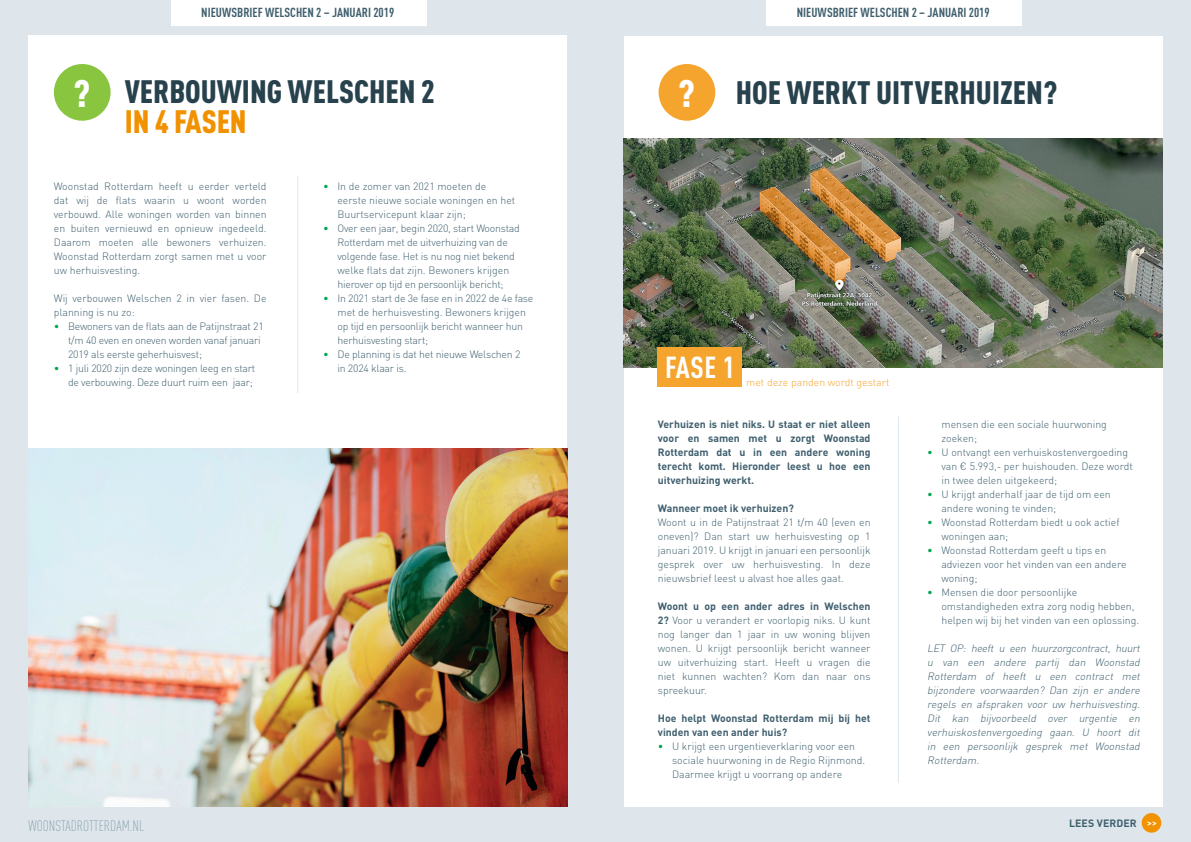
<style>
.page{position:relative;width:1191px;height:842px;background:#dee6eb}
.page>*{position:absolute;margin:0;border:0;box-sizing:border-box;transform-origin:0 0}
.t1{font:900 38px "DIN Cond";color:#fff}
.t2{font:900 32px "DIN Cond";color:#27414d}
.t3{font:900 32px "DIN Cond";color:#f29100}
.t4{font:700 30px "DIN Cond";color:#fff}
.t5{font:300 15px "DIN Cond";color:#8ba6b3}
.t6{font:700 13px "DIN Cond";color:#3f5f6e}
.t7{font:300 10.5px/14px "DIN";color:#3f5f6e}
.t8{font:300 10.5px/14px "DIN";letter-spacing:-.02em;color:#3f5f6e}
.t9{font:italic 300 10.5px/14px "DIN";color:#3f5f6e;text-align:justify}
.t10{font:700 10.5px/14px "DIN Pro";color:#3f5f6e;text-align:justify}
.t11{font:300 10.5px "DIN";color:#f5a52e}
.s1{font-size:38px;color:#fff}
.s2{color:#00a54f}
.s3{font-family:"DIN Pro";font-weight:700}
.s4{font-size:8.7px;color:#fff}
</style>
<div class="page">
<div style="left:28px;top:35px;width:539px;height:770px;background:#fff"></div>
<div style="left:624px;top:36px;width:538px;height:770px;background:#fff"></div>
<div style="left:171px;top:0;width:256px;height:25px;background:#fff"></div>
<div style="left:766px;top:0;width:256px;height:25px;background:#fff"></div>
<hr style="left:297px;top:176px;width:1px;height:217px;background:#dee6eb">
<div style="left:54px;top:64px;width:57px;height:57px;background:#8ac540;border-radius:50%"></div>
<img style="left:28px;top:449px;width:539px;height:357px">
<div style="left:658px;top:64px;width:57px;height:57px;background:#f5a52e;border-radius:50%"></div>
<img style="left:624px;top:139px;width:538px;height:229px">
<div style="left:658px;top:347px;width:84px;height:40px;background:#f5a52e"></div>
<div style="left:1141px;top:813px;width:20px;height:20px;background:#f39200;border-radius:50%"></div>
<hr style="left:898px;top:416px;width:1px;height:367px;background:#dee6eb">
<p class="t6" style="left:201px;top:4px;width:194px">NIEUWSBRIEF WELSCHEN 2 – JANUARI 2019</p>
<p class="t6" style="left:796px;top:4px;width:194px">NIEUWSBRIEF WELSCHEN 2 – JANUARI 2019</p>
<h1 class="t1" style="left:73px;top:70px;width:19px">?</h1>
<h2 class="t2" style="left:677px;top:73px;width:381px"><span class="s1">?</span> HOE WERKT UITVERHUIZEN?</h2>
<h2 class="t2" style="left:125px;top:72px;width:311px">VERBOUWING WELSCHEN 2</h2>
<h2 class="t3" style="left:125px;top:102px;width:123px">IN 4 FASEN</h2>
<p class="t7" style="left:54px;top:179px;width:214px;text-align:justify">Woonstad Rotterdam heeft u eerder verteld dat wij de flats waarin u woont worden verbouwd. Alle woningen worden van binnen en buiten vernieuwd en opnieuw ingedeeld.<br>Daarom moeten alle bewoners verhuizen.<br>Woonstad Rotterdam zorgt samen met u voor uw herhuisvesting.</p>
<p class="t7" style="left:54px;top:291px;width:214px">Wij verbouwen Welschen 2 in vier fasen. De planning is nu zo:</p>
<p class="t8" style="left:68px;top:319px;width:197px;text-indent:-14px"><span class="s2">•</span> Bewoners van de flats aan de Patijnstraat 21 t/m 40 even en oneven worden vanaf januari<br>2019 als eerste geherhuisvest;</p>
<p class="t8" style="left:54px;top:361px;width:203px;text-align:right"><span class="s2">•</span> 1 juli 2020 zijn deze woningen leeg en start de verbouwing. Deze duurt ruim een jaar;</p>
<p class="t7" style="left:337px;top:179px;width:179px;text-indent:-14px"><span class="s2">•</span> In de zomer van 2021 moeten de eerste nieuwe sociale woningen en het<br>Buurtservicepunt klaar zijn;</p>
<p class="t8" style="left:337px;top:221px;width:184px;text-indent:-14px"><span class="s2">•</span> Over een jaar, begin 2020, start Woonstad Rotterdam met de uitverhuizing van de volgende fase. Het is nu nog niet bekend welke flats dat zijn. Bewoners krijgen hierover op tijd en persoonlijk bericht;</p>
<p class="t8" style="left:337px;top:291px;width:197px;text-indent:-14px"><span class="s2">•</span> In 2021 start de 3e fase en in 2022 de 4e fase met de herhuisvesting. Bewoners krijgen op tijd en persoonlijk bericht wanneer hun herhuisvesting start;</p>
<p class="t8" style="left:337px;top:347px;width:184px;text-indent:-14px"><span class="s2">•</span> De planning is dat het nieuwe Welschen 2 in 2024 klaar is.</p>
<h3 class="t5" style="left:28px;top:817px;width:117px">WOONSTADROTTERDAM.NL</h3>
<h3 class="t4" style="left:665px;top:349px;width:71px">FASE 1</h3>
<p class="t11" style="left:746px;top:376px;width:145px">met deze panden wordt gestart</p>
<p class="t10" style="left:658px;top:417px;width:214px">Verhuizen is niet niks. U staat er niet alleen voor en samen met u zorgt Woonstad Rotterdam dat u in een andere woning terecht komt. Hieronder leest u hoe een uitverhuizing werkt.</p>
<p class="t10" style="left:658px;top:501px;width:137px">Wanneer moet ik verhuizen?</p>
<p class="t7" style="left:658px;top:515px;width:214px;text-align:justify">Woont u in de Patijnstraat 21 t/m 40 (even en oneven)? Dan start uw herhuisvesting op 1 januari 2019. U krijgt in januari een persoonlijk gesprek over uw herhuisvesting. In deze nieuwsbrief leest u alvast hoe alles gaat.</p>
<p class="t10" style="left:658px;top:599px;width:214px">Woont u op een ander adres in Welschen</p>
<p class="t7" style="left:658px;top:613px;width:214px;text-align:justify"><span class="s3">2?</span> Voor u verandert er voorlopig niks. U kunt nog langer dan 1 jaar in uw woning blijven wonen. U krijgt persoonlijk bericht wanneer uw uitverhuizing start. Heeft u vragen die niet kunnen wachten? Kom dan naar ons spreekuur.</p>
<p class="t10" style="left:658px;top:711px;width:214px">Hoe helpt Woonstad Rotterdam mij bij het vinden van een ander huis?</p>
<p class="t7" style="left:672px;top:739px;width:195px;text-indent:-14px"><span class="s2">•</span> U krijgt een urgentieverklaring voor een sociale huurwoning in de Regio Rijnmond.<br>Daarmee krijgt u voorrang op andere</p>
<p class="t7" style="left:941px;top:417px;width:167px">mensen die een sociale huurwoning zoeken;</p>
<p class="t7" style="left:941px;top:445px;width:193px;text-indent:-14px"><span class="s2">•</span> U ontvangt een verhuiskostenvergoeding van € 5.993,- per huishouden. Deze wordt in twee delen uitgekeerd;</p>
<p class="t7" style="left:941px;top:487px;width:171px;text-indent:-14px"><span class="s2">•</span> U krijgt anderhalf jaar de tijd om een andere woning te vinden;</p>
<p class="t7" style="left:941px;top:515px;width:180px;text-indent:-14px"><span class="s2">•</span> Woonstad Rotterdam biedt u ook actief woningen aan;</p>
<p class="t7" style="left:941px;top:543px;width:187px;text-indent:-14px"><span class="s2">•</span> Woonstad Rotterdam geeft u tips en adviezen voor het vinden van een andere woning;</p>
<p class="t7" style="left:941px;top:585px;width:199px;text-indent:-14px"><span class="s2">•</span> Mensen die door persoonlijke omstandigheden extra zorg nodig hebben, helpen wij bij het vinden van een oplossing.</p>
<p class="t9" style="left:927px;top:641px;width:216px">LET OP: heeft u een huurzorgcontract, huurt u van een andere partij dan Woonstad Rotterdam of heeft u een contract met bijzondere voorwaarden? Dan zijn er andere regels en afspraken voor uw herhuisvesting.<br>Dit kan bijvoorbeeld over urgentie en verhuiskostenvergoeding gaan. U hoort dit in een persoonlijk gesprek met Woonstad Rotterdam.</p>
<p class="t10" style="left:1069px;top:815px;width:89px">LEES VERDER <span class="s4">&gt;&gt;</span></p>
</div>
